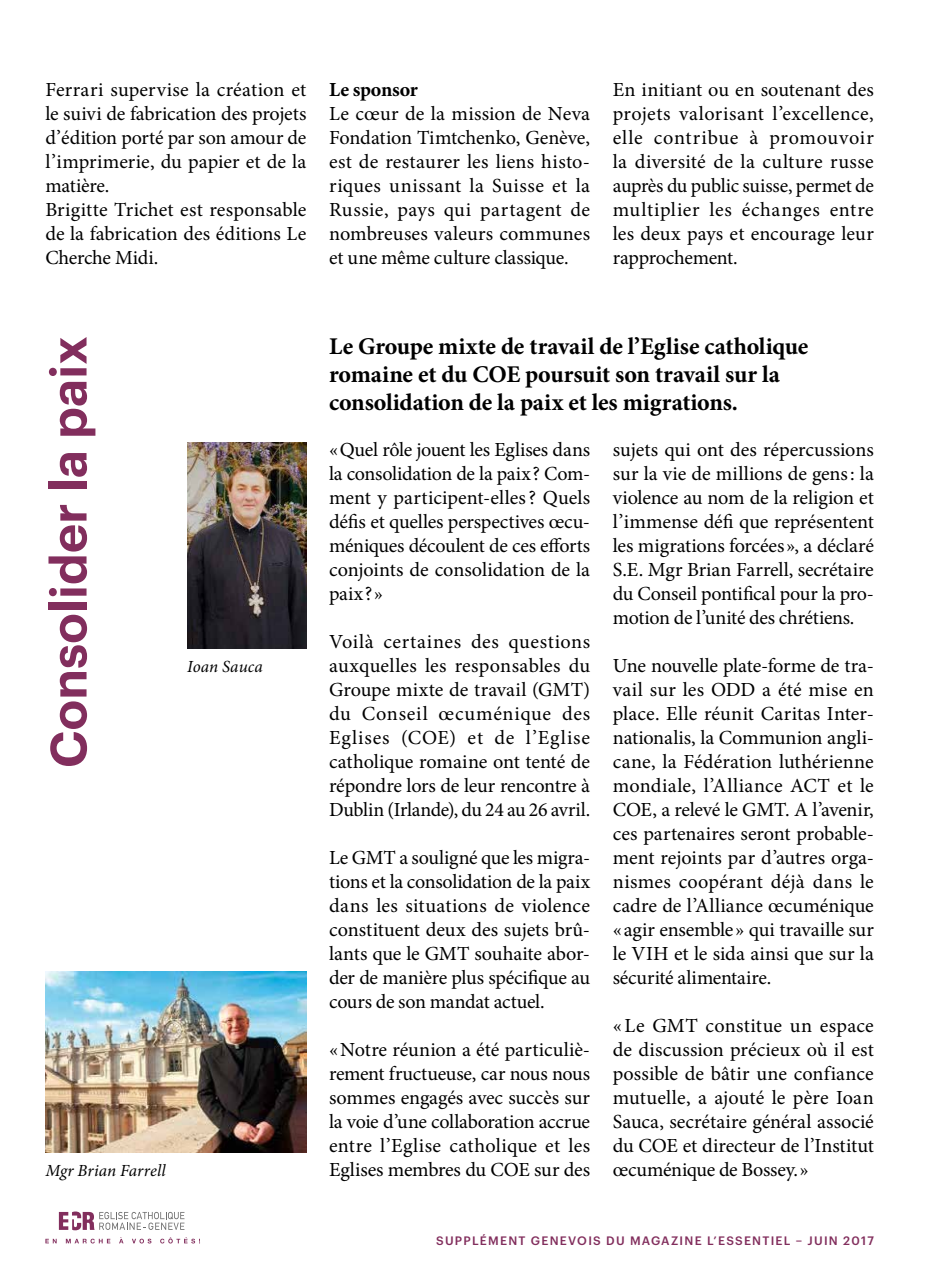
<style>
.page{position:relative;width:942px;height:1276px;background:#fff}
.page>*{position:absolute;margin:0;border:0;box-sizing:border-box;transform-origin:0 0}
.t1{font:600 50px "Graphik";color:#822e5d}
.t2{font:700 24px/28px "Minion Pro";letter-spacing:-.005em;color:#000}
.t3{font:20px/24px "Minion Pro";letter-spacing:-.005em;color:#000;text-align:justify}
.t4{font:700 20px "Minion Pro";letter-spacing:-.01em;color:#000}
.t5{font:italic 17px "Minion Pro";letter-spacing:.005em;color:#000}
.t6{font:500 12px "Graphik";letter-spacing:.105em;color:#822e5d}
</style>
<div class="page">
<svg style="left:59px;top:1211px;width:125px;height:19px"></svg>
<svg style="left:45px;top:1238px;width:12px;height:5px"></svg>
<svg style="left:66px;top:1238px;width:44px;height:5px"></svg>
<svg style="left:119px;top:1237px;width:4px;height:6px"></svg>
<svg style="left:132px;top:1238px;width:19px;height:5px"></svg>
<svg style="left:160px;top:1237px;width:40px;height:6px"></svg>
<img style="left:45px;top:971px;width:261px;height:181px">
<img style="left:187px;top:442px;width:119px;height:206px">
<p class="t3" style="left:45px;top:78px;width:262px;text-align:left">Ferrari supervise la création et le suivi de fabrication des projets d’édition porté par son amour de l’imprimerie, du papier et de la matière.<br>Brigitte Trichet est responsable de la fabrication des éditions Le<br>Cherche Midi.</p>
<p class="t4" style="left:329px;top:76px;width:90px">Le sponsor</p>
<p class="t3" style="left:329px;top:102px;width:262px">Le cœur de la mission de Neva Fondation Timtchenko, Genève, est de restaurer les liens histo&shy;riques unissant la Suisse et la Russie, pays qui partagent de nombreuses valeurs communes et une même culture classique.</p>
<p class="t3" style="left:612px;top:78px;width:262px">En initiant ou en soutenant des projets valorisant l’excellence, elle contribue à promouvoir la diversité de la culture russe auprès du public suisse, permet de multiplier les échanges entre les deux pays et encourage leur rapprochement.</p>
<h1 class="t1" style="left:30px;top:768px;width:433px;rotate:-90deg">Consolider la paix</h1>
<p class="t2" style="left:329px;top:331px;width:480px">Le Groupe mixte de travail de l’Eglise catholique romaine et du COE poursuit son travail sur la consolidation de la paix et les migrations.</p>
<p class="t3" style="left:329px;top:438px;width:262px">«Quel rôle jouent les Eglises dans la consolidation de la paix? Com&shy;ment y participent-elles? Quels défis et quelles perspectives œcu&shy;méniques découlent de ces efforts conjoints de consolidation de la paix?»</p>
<p class="t3" style="left:329px;top:630px;width:262px">Voilà certaines des questions auxquelles les responsables du Groupe mixte de travail (GMT) du Conseil œcuménique des Eglises (COE) et de l’Eglise catholique romaine ont tenté de répondre lors de leur rencontre à Dublin (Irlande), du 24 au 26 avril.</p>
<p class="t3" style="left:329px;top:846px;width:262px">Le GMT a souligné que les migra&shy;tions et la consolidation de la paix dans les situations de violence constituent deux des sujets brû&shy;lants que le GMT souhaite abor&shy;der de manière plus spécifique au cours de son mandat actuel.</p>
<p class="t3" style="left:329px;top:1038px;width:262px">«Notre réunion a été particuliè&shy;rement fructueuse, car nous nous sommes engagés avec succès sur la voie d’une collaboration accrue entre l’Eglise catholique et les Eglises membres du COE sur des</p>
<p class="t3" style="left:612px;top:438px;width:262px">sujets qui ont des répercussions sur la vie de millions de gens: la violence au nom de la religion et l’immense défi que représentent les migrations forcées», a déclaré S.E. Mgr Brian Farrell, secrétaire du Conseil pontifical pour la pro&shy;motion de l’unité des chrétiens.</p>
<p class="t3" style="left:612px;top:654px;width:262px">Une nouvelle plate-forme de tra&shy;vail sur les ODD a été mise en place. Elle réunit Caritas Inter&shy;nationalis, la Communion angli&shy;cane, la Fédération luthérienne mondiale, l’Alliance ACT et le COE, a relevé le GMT. A l’avenir, ces partenaires seront probable&shy;ment rejoints par d’autres orga&shy;nismes coopérant déjà dans le cadre de l’Alliance œcuménique «agir ensemble» qui travaille sur le VIH et le sida ainsi que sur la sécurité alimentaire.</p>
<p class="t3" style="left:612px;top:1014px;width:262px">« Le GMT constitue un espace de discussion précieux où il est possible de bâtir une confiance mutuelle, a ajouté le père Ioan Sauca, secrétaire général associé du COE et directeur de l’Institut œcuménique de Bossey.»</p>
<p class="t5" style="left:187px;top:655px;width:77px">Ioan Sauca</p>
<p class="t5" style="left:45px;top:1159px;width:122px">Mgr Brian Farrell</p>
<p class="t6" style="left:436px;top:1231px;width:439px">SUPPLÉMENT GENEVOIS DU MAGAZINE L’ESSENTIEL – JUIN 2017</p>
</div>
